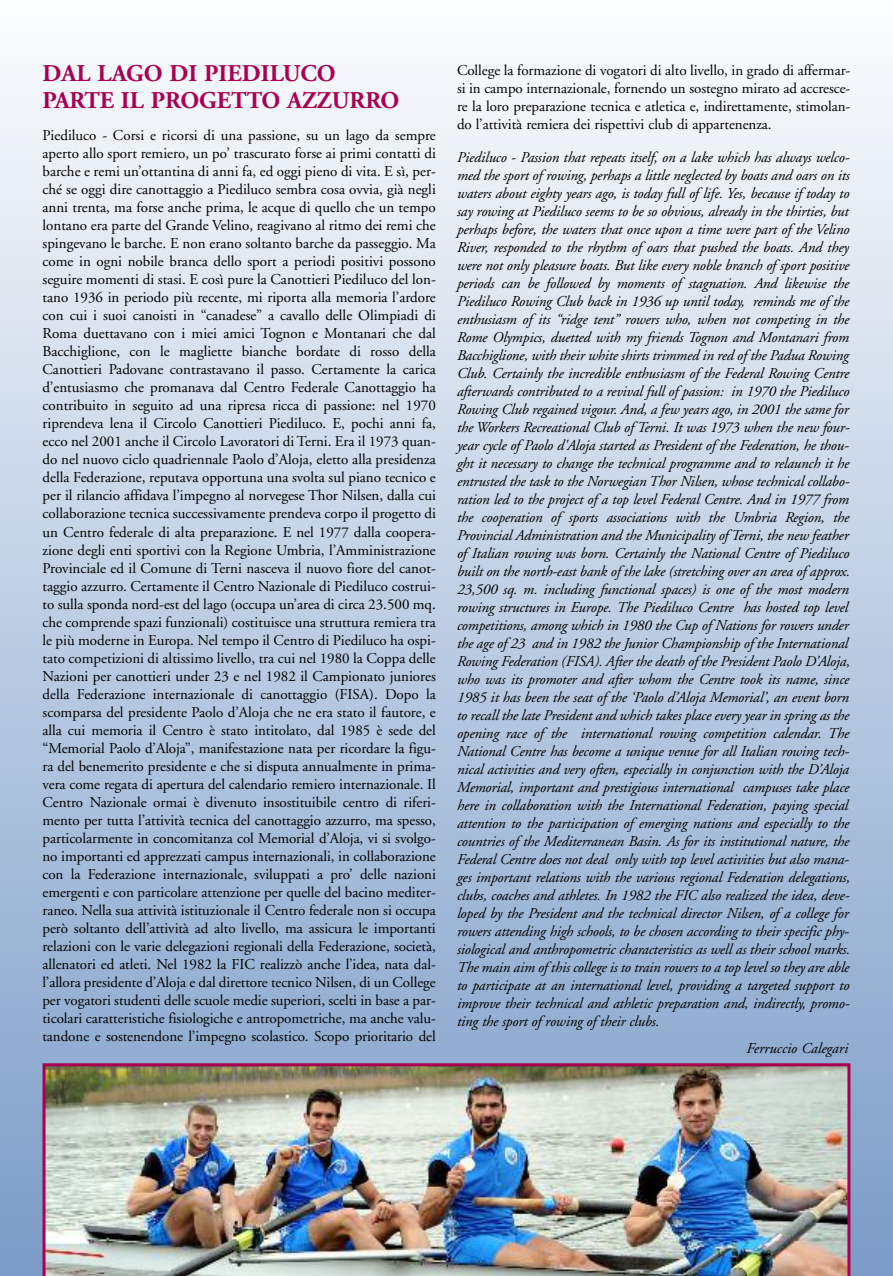
<style>
.page{position:relative;width:893px;height:1276px;background:#fff}
.page>*{position:absolute;margin:0;border:0;box-sizing:border-box;transform-origin:0 0}
.t1{font:700 24px/27px "Adobe Garamond";color:#a90051}
.t2{font:15px/18px "Adobe Garamond";letter-spacing:-.005em;color:#000;text-align:justify}
.t3{font:italic 15px/18px "Adobe Garamond";letter-spacing:-.01em;color:#000}
</style>
<div class="page">
<div style="left:0;top:0;width:893px;height:1276px;background:linear-gradient(to bottom,#fcfeff,#7b9ac6)"></div>
<img style="left:43px;top:1063px;width:807px;height:213px">
<h1 class="t1" style="left:43px;top:62px;width:358px">DAL LAGO DI PIEDILUCO<br>PARTE IL PROGETTO AZZURRO</h1>
<p class="t2" style="left:42px;top:128px;width:395px">Piediluco - Corsi e ricorsi di una passione, su un lago da sempre aperto allo sport remiero, un po’ trascurato forse ai primi contatti di barche e remi un’ottantina di anni fa, ed oggi pieno di vita. E sì, per&shy;ché se oggi dire canottaggio a Piediluco sembra cosa ovvia, già negli anni trenta, ma forse anche prima, le acque di quello che un tempo lontano era parte del Grande Velino, reagivano al ritmo dei remi che spingevano le barche. E non erano soltanto barche da passeggio. Ma come in ogni nobile branca dello sport a periodi positivi possono seguire momenti di stasi. E così pure la Canottieri Piediluco del lon&shy;tano 1936 in periodo più recente, mi riporta alla memoria l’ardore con cui i suoi canoisti in “canadese” a cavallo delle Olimpiadi di Roma duettavano con i miei amici Tognon e Montanari che dal Bacchiglione, con le magliette bianche bordate di rosso della Canottieri Padovane contrastavano il passo. Certamente la carica d’entusiasmo che promanava dal Centro Federale Canottaggio ha contribuito in seguito ad una ripresa ricca di passione: nel 1970 riprendeva lena il Circolo Canottieri Piediluco. E, pochi anni fa, ecco nel 2001 anche il Circolo Lavoratori di Terni. Era il 1973 quan&shy;do nel nuovo ciclo quadriennale Paolo d’Aloja, eletto alla presidenza della Federazione, reputava opportuna una svolta sul piano tecnico e per il rilancio affidava l’impegno al norvegese Thor Nilsen, dalla cui collaborazione tecnica successivamente prendeva corpo il progetto di un Centro federale di alta preparazione. E nel 1977 dalla coopera&shy;zione degli enti sportivi con la Regione Umbria, l’Amministrazione Provinciale ed il Comune di Terni nasceva il nuovo fiore del canot&shy;taggio azzurro. Certamente il Centro Nazionale di Piediluco costrui&shy;to sulla sponda nord-est del lago (occupa un’area di circa 23.500 mq. che comprende spazi funzionali) costituisce una struttura remiera tra le più moderne in Europa. Nel tempo il Centro di Piediluco ha ospi&shy;tato competizioni di altissimo livello, tra cui nel 1980 la Coppa delle Nazioni per canottieri under 23 e nel 1982 il Campionato juniores della Federazione internazionale di canottaggio (FISA). Dopo la scomparsa del presidente Paolo d’Aloja che ne era stato il fautore, e alla cui memoria il Centro è stato intitolato, dal 1985 è sede del “Memorial Paolo d’Aloja”, manifestazione nata per ricordare la figu&shy;ra del benemerito presidente e che si disputa annualmente in prima&shy;vera come regata di apertura del calendario remiero internazionale. Il Centro Nazionale ormai è divenuto insostituibile centro di riferi&shy;mento per tutta l’attività tecnica del canottaggio azzurro, ma spesso, particolarmente in concomitanza col Memorial d’Aloja, vi si svolgo&shy;no importanti ed apprezzati campus internazionali, in collaborazione con la Federazione internazionale, sviluppati a pro’ delle nazioni emergenti e con particolare attenzione per quelle del bacino mediter&shy;raneo. Nella sua attività istituzionale il Centro federale non si occupa però soltanto dell’attività ad alto livello, ma assicura le importanti relazioni con le varie delegazioni regionali della Federazione, società, allenatori ed atleti. Nel 1982 la FIC realizzò anche l’idea, nata dal&shy;l’allora presidente d’Aloja e dal direttore tecnico Nilsen, di un College per vogatori studenti delle scuole medie superiori, scelti in base a par&shy;ticolari caratteristiche fisiologiche e antropometriche, ma anche valu&shy;tandone e sostenendone l’impegno scolastico. Scopo prioritario del</p>
<p class="t2" style="left:457px;top:62px;width:395px">College la formazione di vogatori di alto livello, in grado di affermar&shy;si in campo internazionale, fornendo un sostegno mirato ad accresce&shy;re la loro preparazione tecnica e atletica e, indirettamente, stimolan&shy;do l’attività remiera dei rispettivi club di appartenenza.</p>
<p class="t3" style="left:457px;top:149px;width:395px">Piediluco - Passion that repeats itself, on a lake which has always welco&shy;med the sport of rowing, perhaps a little neglected by boats and oars on its waters about eighty years ago, is today full of life. Yes, because if today to say rowing at Piediluco seems to be so obvious, already in the thirties, but perhaps before, the waters that once upon a time were part of the Velino River, responded to the rhythm of oars that pushed the boats. And they were not only pleasure boats. But like every noble branch of sport positive periods can be followed by moments of stagnation. And likewise the Piediluco Rowing Club back in 1936 up until today, reminds me of the enthusiasm of its “ridge tent” rowers who, when not competing in the Rome Olympics, duetted with my friends Tognon and Montanari from Bacchiglione, with their white shirts trimmed in red of the Padua Rowing Club. Certainly the incredible enthusiasm of the Federal Rowing Centre afterwards contributed to a revival full of passion: in 1970 the Piediluco Rowing Club regained vigour. And, a few years ago, in 2001 the same for the Workers Recreational Club of Terni. It was 1973 when the new four&shy;year cycle of Paolo d'Aloja started as President of the Federation, he thou&shy;ght it necessary to change the technical programme and to relaunch it he entrusted the task to the Norwegian Thor Nilsen, whose technical collabo&shy;ration led to the project of a top level Federal Centre. And in 1977 from the cooperation of sports associations with the Umbria Region, the Provincial Administration and the Municipality of Terni, the new feather of Italian rowing was born. Certainly the National Centre of Piediluco built on the north-east bank of the lake (stretching over an area of approx.<br>23,500 sq. m. including functional spaces) is one of the most modern rowing structures in Europe. The Piediluco Centre has hosted top level competitions, among which in 1980 the Cup of Nations for rowers under the age of 23 and in 1982 the Junior Championship of the International Rowing Federation (FISA). After the death of the President Paolo D’Aloja, who was its promoter and after whom the Centre took its name, since 1985 it has been the seat of the ‘Paolo d’Aloja Memorial’, an event born to recall the late President and which takes place every year in spring as the opening race of the international rowing competition calendar. The National Centre has become a unique venue for all Italian rowing tech&shy;nical activities and very often, especially in conjunction with the D’Aloja Memorial, important and prestigious international campuses take place here in collaboration with the International Federation, paying special attention to the participation of emerging nations and especially to the countries of the Mediterranean Basin. As for its institutional nature, the Federal Centre does not deal only with top level activities but also mana&shy;ges important relations with the various regional Federation delegations, clubs, coaches and athletes. In 1982 the FIC also realized the idea, deve&shy;loped by the President and the technical director Nilsen, of a college for rowers attending high schools, to be chosen according to their specific phy&shy;siological and anthropometric characteristics as well as their school marks.<br>The main aim of this college is to train rowers to a top level so they are able to participate at an international level, providing a targeted support to improve their technical and athletic preparation and, indirectly, promo&shy;ting the sport of rowing of their clubs.</p>
<p class="t3" style="left:746px;top:1040px;width:103px">Ferruccio Calegari</p>
</div>
